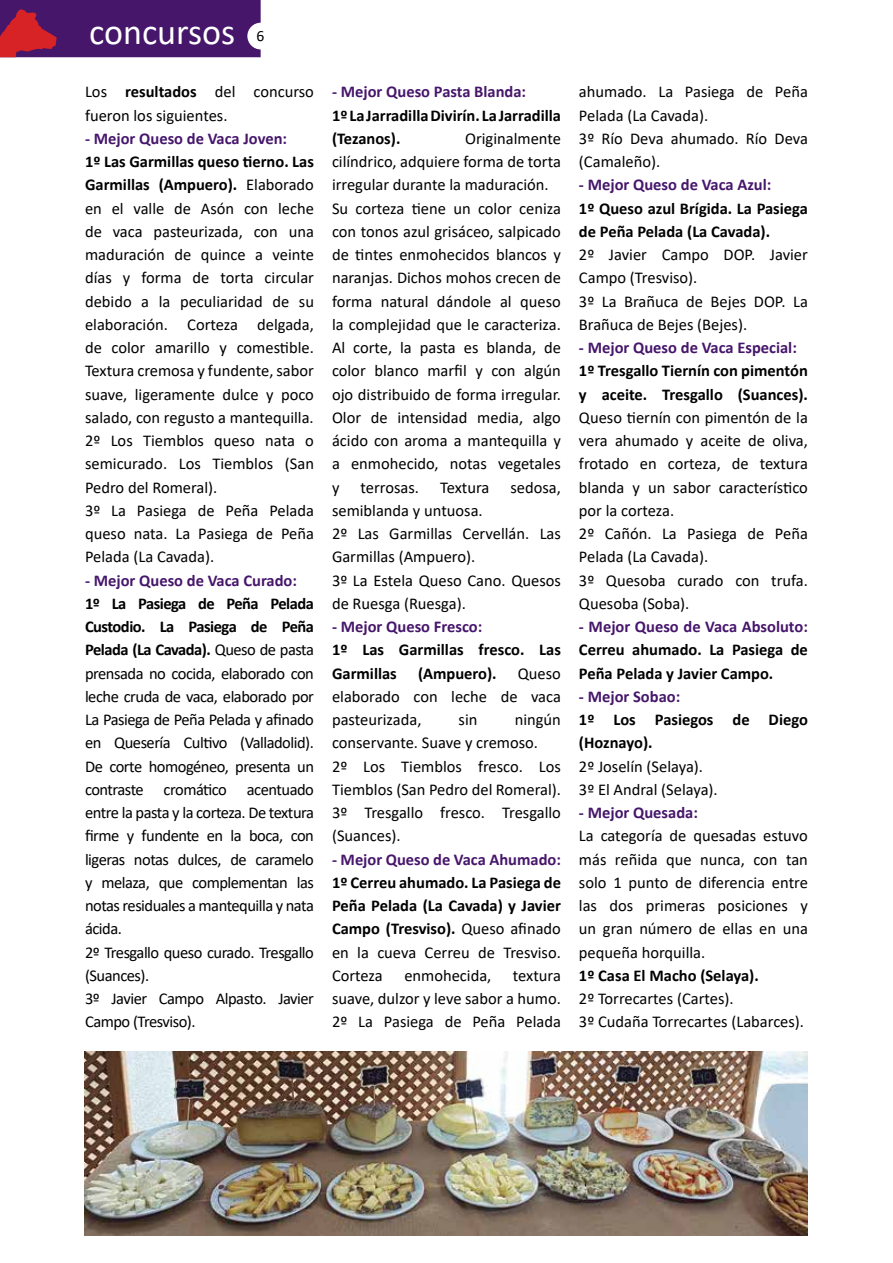
<style>
.page{position:relative;width:893px;height:1263px;background:#fff}
.page>*{position:absolute;margin:0;border:0;box-sizing:border-box;transform-origin:0 0}
.t1{font:36px "Calibri";color:#fff}
.t2{font:16.5px/23.2px "Calibri";color:#000}
.t3{font:16.5px/23.2px "Calibri";letter-spacing:-.03em;color:#000}
.t4{font:700 16.5px/23.2px "Calibri";color:#000}
.t5{font:700 16.5px "Calibri";color:#46166b}
.t6{font:15.6px "Calibri";color:#000}
.s1{font-weight:700}
.s2{font-weight:400}
</style>
<div class="page">
<div style="left:0;top:0;width:261px;height:57px;background:#46166b"></div>
<svg style="left:0;top:9px;width:57px;height:48px"></svg>
<div style="left:247px;top:23px;width:27px;height:26px;background:#fff;border-radius:50%"></div>
<img style="left:85px;top:1051px;width:723px;height:185px">
<h1 class="t1" style="left:89px;top:7px;width:148px">concursos</h1>
<p class="t6" style="left:256px;top:25px;width:9px">6</p>
<p class="t2" style="left:85px;top:80px;width:230px">Los <span class="s1">resultados</span> del concurso fueron los siguientes.</p>
<p class="t5" style="left:85px;top:127px;width:204px">- Mejor Queso de Vaca Joven:</p>
<p class="t2" style="left:85px;top:150px;width:230px"><span class="s1">1º Las Garmillas queso tierno. Las<br>Garmillas (Ampuero).</span> Elaborado en el valle de Asón con leche de vaca pasteurizada, con una maduración de quince a veinte días y forma de torta circular debido a la peculiaridad de su elaboración. Corteza delgada, de color amarillo y comestible.<br>Textura cremosa y fundente, sabor suave, ligeramente dulce y poco salado, con regusto a mantequilla.<br>2º Los Tiemblos queso nata o semicurado. Los Tiemblos (San<br>Pedro del Romeral).<br>3º La Pasiega de Peña Pelada queso nata. La Pasiega de Peña<br>Pelada (La Cavada).</p>
<p class="t5" style="left:85px;top:568px;width:213px">- Mejor Queso de Vaca Curado:</p>
<p class="t3" style="left:85px;top:591px;width:230px"><span class="s1">1º La Pasiega de Peña Pelada<br>Custodio. La Pasiega de Peña<br>Pelada (La Cavada).</span> Queso de pasta prensada no cocida, elaborado con leche cruda de vaca, elaborado por<br>La Pasiega de Peña Pelada y afinado en Quesería Cultivo (Valladolid).<br>De corte homogéneo, presenta un contraste cromático acentuado entre la pasta y la corteza. De textura firme y fundente en la boca, con ligeras notas dulces, de caramelo y melaza, que complementan las notas residuales a mantequilla y nata ácida.<br>2º Tresgallo queso curado. Tresgallo (Suances).<br>3º Javier Campo Alpasto. Javier<br>Campo (Tresviso).</p>
<p class="t5" style="left:332px;top:80px;width:196px">- Mejor Queso Pasta Blanda:</p>
<p class="t4" style="left:332px;top:103px;width:230px">1º La Jarradilla Divirín. La Jarradilla (Tezanos).</p>
<p class="t2" style="left:332px;top:126px;width:230px;text-indent:133px">Originalmente cilíndrico, adquiere forma de torta irregular durante la maduración.<br>Su corteza tiene un color ceniza con tonos azul grisáceo, salpicado de tintes enmohecidos blancos y naranjas. Dichos mohos crecen de forma natural dándole al queso la complejidad que le caracteriza.<br>Al corte, la pasta es blanda, de color blanco marfil y con algún ojo distribuido de forma irregular.<br>Olor de intensidad media, algo ácido con aroma a mantequilla y a enmohecido, notas vegetales y</p>
<p class="t2" style="left:361px;top:475px;width:60px">terrosas.</p>
<p class="t2" style="left:440px;top:475px;width:51px">Textura</p>
<p class="t2" style="left:510px;top:475px;width:52px">sedosa,</p>
<p class="t2" style="left:332px;top:498px;width:230px">semiblanda y untuosa.<br>2º Las Garmillas Cervellán. Las<br>Garmillas (Ampuero).<br>3º La Estela Queso Cano. Quesos de Ruesga (Ruesga).</p>
<p class="t5" style="left:332px;top:615px;width:152px">- Mejor Queso Fresco:</p>
<p class="t4" style="left:332px;top:638px;width:230px">1º Las Garmillas fresco. Las<br>Garmillas</p>
<p class="t4" style="left:418px;top:661px;width:80px">(Ampuero).</p>
<p class="t2" style="left:332px;top:661px;width:230px;text-align:justify;text-indent:186px">Queso elaborado con leche de vaca pasteurizada,</p>
<p class="t2" style="left:332px;top:708px;width:230px;text-indent:183px">ningún conservante. Suave y cremoso.<br>2º Los Tiemblos fresco. Los<br>Tiemblos (San Pedro del Romeral).<br>3º Tresgallo fresco. Tresgallo (Suances).</p>
<p class="t5" style="left:332px;top:847px;width:230px">- Mejor Queso de Vaca Ahumado:</p>
<p class="t4" style="left:332px;top:870px;width:230px;text-align:justify">1º Cerreu ahumado. La Pasiega de Peña Pelada (La Cavada) y Javier Campo (Tresviso). <span class="s2">Queso afinado en la cueva Cerreu de Tresviso.<br>Corteza</span></p>
<p class="t2" style="left:459px;top:708px;width:20px">sin</p>
<p class="t2" style="left:404px;top:963px;width:89px">enmohecida,</p>
<p class="t2" style="left:332px;top:963px;width:230px;text-align:justify;text-indent:181px">textura suave, dulzor y leve sabor a humo.<br>2º La Pasiega de Peña Pelada</p>
<p class="t2" style="left:579px;top:80px;width:230px">ahumado. La Pasiega de Peña<br>Pelada (La Cavada).<br>3º Río Deva ahumado. Río Deva (Camaleño).</p>
<p class="t5" style="left:579px;top:173px;width:194px">- Mejor Queso de Vaca Azul:</p>
<p class="t4" style="left:579px;top:196px;width:230px">1º Queso azul Brígida. La Pasiega de Peña Pelada (La Cavada).</p>
<p class="t2" style="left:579px;top:243px;width:230px">2º Javier Campo DOP. Javier<br>Campo (Tresviso).<br>3º La Brañuca de Bejes DOP. La<br>Brañuca de Bejes (Bejes).</p>
<p class="t5" style="left:579px;top:336px;width:219px">- Mejor Queso de Vaca Especial:</p>
<p class="t4" style="left:579px;top:359px;width:230px">1º Tresgallo Tiernín con pimentón y aceite. Tresgallo (Suances).</p>
<p class="t2" style="left:579px;top:405px;width:230px">Queso tiernín con pimentón de la vera ahumado y aceite de oliva, frotado en corteza, de textura blanda y un sabor característico por la corteza.<br>2º Cañón. La Pasiega de Peña<br>Pelada (La Cavada).<br>3º Quesoba curado con trufa.<br>Quesoba (Soba).</p>
<p class="t5" style="left:579px;top:615px;width:230px">- Mejor Queso de Vaca Absoluto:</p>
<p class="t4" style="left:579px;top:638px;width:230px">Cerreu ahumado. La Pasiega de<br>Peña Pelada y Javier Campo.</p>
<p class="t5" style="left:579px;top:685px;width:103px">- Mejor Sobao:</p>
<p class="t4" style="left:579px;top:708px;width:230px">1º Los Pasiegos de Diego (Hoznayo).</p>
<p class="t2" style="left:579px;top:754px;width:140px">2º Joselín (Selaya).<br>3º El Andral (Selaya).</p>
<p class="t5" style="left:579px;top:801px;width:120px">- Mejor Quesada:</p>
<p class="t2" style="left:579px;top:824px;width:230px;text-align:justify">La categoría de quesadas estuvo más reñida que nunca, con tan solo 1 punto de diferencia entre las dos primeras posiciones y un gran número de ellas en una pequeña horquilla.</p>
<p class="t4" style="left:579px;top:963px;width:181px">1º Casa El Macho (Selaya).</p>
<p class="t2" style="left:579px;top:986px;width:227px">2º Torrecartes (Cartes).<br>3º Cudaña Torrecartes (Labarces).</p>
</div>
